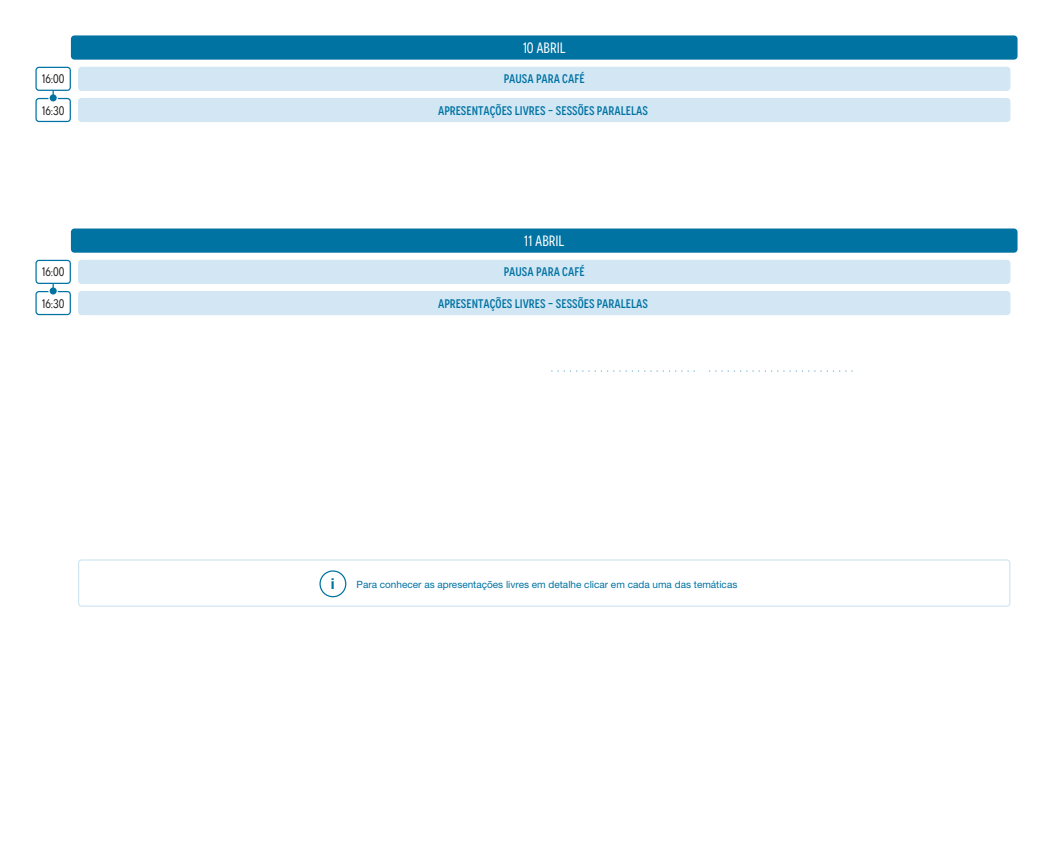
<style>
.page{position:relative;width:1053px;height:851px;background:#fff}
.page>*{position:absolute;margin:0;border:0;box-sizing:border-box;transform-origin:0 0}
.t1{font:condensed 15px "Novecento";color:#fff}
.t2{font:700 15px "Helvetica Neue LT Std";color:#0073a3}
.t3{font:500 condensed 12.5px "Novecento";color:#0073a3}
.t4{font:condensed 12.5px "Novecento";color:#1d1d1b}
.t5{font:10px "Helvetica Neue LT Std";color:#0073a3}
</style>
<div class="page">
<svg style="left:35px;top:67px;width:36px;height:55px"></svg>
<div style="left:71px;top:35px;width:946px;height:25px;background:#0073a3;border-radius:4px"></div>
<div style="left:71px;top:228px;width:946px;height:25px;background:#0073a3;border-radius:4px"></div>
<div style="left:78px;top:67px;width:932px;height:24px;background:#d2e6f3;border-radius:4px"></div>
<div style="left:78px;top:98px;width:932px;height:24px;background:#d2e6f3;border-radius:4px"></div>
<svg style="left:35px;top:260px;width:36px;height:55px"></svg>
<div style="left:78px;top:260px;width:932px;height:24px;background:#d2e6f3;border-radius:4px"></div>
<div style="left:78px;top:291px;width:932px;height:24px;background:#d2e6f3;border-radius:4px"></div>
<svg style="left:78px;top:559px;width:932px;height:47px"></svg>
<div style="left:319px;top:570px;width:27px;height:27px;border:1px solid #0073a3;border-radius:50%"></div>
<svg style="left:551px;top:370px;width:143px;height:1px"></svg>
<svg style="left:709px;top:370px;width:143px;height:1px"></svg>
<p class="t4" style="left:42px;top:71px;width:24px">16:00</p>
<p class="t4" style="left:42px;top:103px;width:24px">16:30</p>
<p class="t4" style="left:42px;top:264px;width:24px">16:00</p>
<p class="t4" style="left:42px;top:296px;width:24px">16:30</p>
<p class="t1" style="left:522px;top:39px;width:45px">10 ABRIL</p>
<p class="t3" style="left:504px;top:71px;width:82px">PAUSA PARA CAFÉ</p>
<p class="t3" style="left:438px;top:103px;width:211px">APRESENTAÇÕES LIVRES - SESSÕES PARALELAS</p>
<p class="t1" style="left:524px;top:232px;width:42px">11 ABRIL</p>
<p class="t3" style="left:504px;top:264px;width:82px">PAUSA PARA CAFÉ</p>
<p class="t3" style="left:438px;top:296px;width:211px">APRESENTAÇÕES LIVRES - SESSÕES PARALELAS</p>
<p class="t2" style="left:331px;top:574px;width:5px">i</p>
<p class="t5" style="left:356px;top:578px;width:382px">Para conhecer as apresentações livres em detalhe clicar em cada uma das temáticas</p>
</div>
